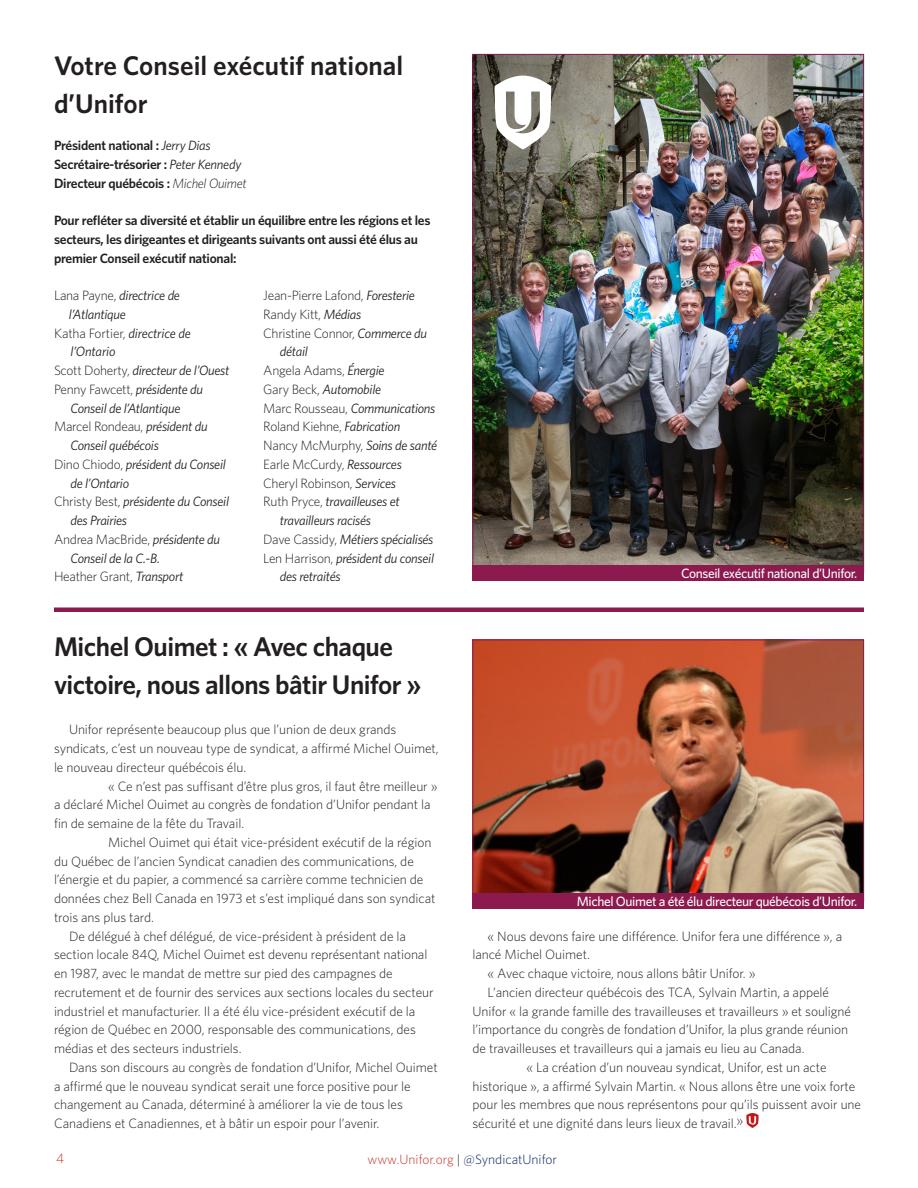
<style>
.page{position:relative;width:918px;height:1188px;background:#fff}
.page>*{position:absolute;margin:0;border:0;box-sizing:border-box;transform-origin:0 0}
.Feature_HED{font:600 27px/37.5px "Whitney";letter-spacing:-.02em;color:#231f20}
.Feature_HED-2{font:600 27px/37.5px "Whitney";color:#231f20}
.Body_Copy_Indent{font:300 13.5px/18.8px "Whitney";letter-spacing:-.005em;color:#231f20}
.Body_Copy_No_Indent{font:italic 13.5px/18.8px "Whitney";letter-spacing:-.02em;color:#231f20}
.Body_Copy_No_Indent-2{font:600 13.5px/18.8px "Whitney";letter-spacing:-.02em;color:#231f20}
.Body_Copy_No_Indent-3{font:300 13.5px/18.8px "Whitney";letter-spacing:-.02em;color:#231f20}
.Cutline{font:500 13.5px "Whitney";letter-spacing:-.03em;color:#fafafa}
.t1{font:300 13.5px "Whitney";color:#072260}
.t2{font:300 13.5px "Whitney";color:#ca3327}
.s1{font-weight:400;font-style:italic}
.s2{font-weight:300;font-style:italic}
.s3{font-weight:300;font-style:normal}
.s4{color:#ca3327}
.s5{color:#231f20}
</style>
<div class="page">
<img style="left:474px;top:56px;width:388px;height:509px">
<div style="left:472px;top:565px;width:392px;height:15px;background:#8c1a4f"></div>
<hr style="left:54px;top:608px;width:810px;height:4px;background:#8c1a4f">
<svg style="left:746px;top:1113px;width:13px;height:15px"></svg>
<svg style="left:495px;top:76px;width:56px;height:73px"></svg>
<img style="left:474px;top:642px;width:388px;height:251px">
<div style="left:472px;top:893px;width:392px;height:15px;background:#8c1a4f"></div>
<p class="Feature_HED-2" style="left:54px;top:46px;width:351px">Votre Conseil exécutif national d’Unifor</p>
<p class="Body_Copy_No_Indent-2" style="left:54px;top:136px;width:158px">Président national : <span class="s1">Jerry Dias</span></p>
<p class="Body_Copy_No_Indent-2" style="left:54px;top:154px;width:189px">Secrétaire-trésorier : <span class="s1">Peter Kennedy</span></p>
<p class="Body_Copy_No_Indent-2" style="left:54px;top:173px;width:194px">Directeur québécois : <span class="s2">Michel Ouimet</span></p>
<p class="Body_Copy_No_Indent-2" style="left:54px;top:211px;width:378px">Pour refléter sa diversité et établir un équilibre entre les régions et les secteurs, les dirigeantes et dirigeants suivants ont aussi été élus au premier Conseil exécutif national:</p>
<p class="Body_Copy_No_Indent" style="left:69px;top:286px;width:113px;text-indent:-15px"><span class="s3">Lana Payne,</span> directrice de l’Atlantique</p>
<p class="Body_Copy_No_Indent" style="left:70px;top:323px;width:122px;text-indent:-16px"><span class="s3">Katha Fortier,</span> directrice de l’Ontario</p>
<p class="Body_Copy_No_Indent" style="left:54px;top:361px;width:177px"><span class="s3">Scott Doherty,</span> directeur de l’Ouest</p>
<p class="Body_Copy_No_Indent" style="left:54px;top:379px;width:151px;text-align:center"><span class="s3">Penny Fawcett,</span> présidente du<br>Conseil de l’Atlantique</p>
<p class="Body_Copy_No_Indent" style="left:70px;top:417px;width:139px;text-indent:-16px"><span class="s3">Marcel Rondeau,</span> président du<br>Conseil québécois</p>
<p class="Body_Copy_No_Indent" style="left:70px;top:454px;width:157px;text-indent:-16px"><span class="s3">Dino Chiodo,</span> président du Conseil de l’Ontario</p>
<p class="Body_Copy_No_Indent" style="left:70px;top:492px;width:160px;text-indent:-16px"><span class="s3">Christy Best,</span> présidente du Conseil des Prairies</p>
<p class="Body_Copy_No_Indent" style="left:70px;top:529px;width:151px;text-indent:-16px"><span class="s3">Andrea MacBride,</span> présidente du<br>Conseil de la C.-B.</p>
<p class="Body_Copy_No_Indent-3" style="left:54px;top:567px;width:131px">Heather Grant, <span class="s1">Transport</span></p>
<p class="Cutline" style="left:681px;top:565px;width:178px">Conseil exécutif national d’Unifor.</p>
<p class="Body_Copy_No_Indent-3" style="left:263px;top:286px;width:153px">Jean-Pierre Lafond, <span class="s1">Foresterie</span></p>
<p class="Body_Copy_No_Indent-3" style="left:263px;top:304px;width:100px">Randy Kitt, <span class="s1">Médias</span></p>
<p class="Body_Copy_No_Indent-3" style="left:280px;top:323px;width:149px;text-indent:-16px">Christine Connor, <span class="s1">Commerce du détail</span></p>
<p class="Body_Copy_No_Indent-3" style="left:263px;top:361px;width:123px">Angela Adams, <span class="s1">Énergie</span></p>
<p class="Body_Copy_No_Indent" style="left:263px;top:379px;width:119px"><span class="s3">Gary Beck,</span> Automobile</p>
<p class="Body_Copy_No_Indent" style="left:263px;top:398px;width:174px"><span class="s3">Marc Rousseau,</span> Communications</p>
<p class="Body_Copy_No_Indent-3" style="left:263px;top:417px;width:139px">Roland Kiehne, <span class="s1">Fabrication</span></p>
<p class="Body_Copy_No_Indent-3" style="left:263px;top:436px;width:176px">Nancy McMurphy, <span class="s1">Soins de santé</span></p>
<p class="Body_Copy_No_Indent-3" style="left:263px;top:454px;width:140px">Earle McCurdy, <span class="s1">Ressources</span></p>
<p class="Body_Copy_No_Indent-3" style="left:263px;top:473px;width:134px">Cheryl Robinson, <span class="s1">Services</span></p>
<p class="Body_Copy_No_Indent" style="left:280px;top:492px;width:122px;text-indent:-16px"><span class="s3">Ruth Pryce,</span> travailleuses et travailleurs racisés</p>
<p class="Body_Copy_No_Indent" style="left:263px;top:529px;width:172px"><span class="s3">Dave Cassidy,</span> Métiers spécialisés</p>
<p class="Body_Copy_No_Indent" style="left:280px;top:548px;width:156px;text-indent:-16px"><span class="s3">Len Harrison,</span> président du conseil des retraités</p>
<p class="Feature_HED" style="left:54px;top:628px;width:369px">Michel Ouimet : « Avec chaque victoire, nous allons bâtir Unifor »</p>
<p class="Body_Copy_Indent" style="left:54px;top:720px;width:386px;text-indent:15px">Unifor représente beaucoup plus que l’union de deux grands syndicats, c’est un nouveau type de syndicat, a affirmé Michel Ouimet, le nouveau directeur québécois élu.</p>
<p class="Body_Copy_Indent" style="left:54px;top:776px;width:385px;text-indent:54px">« Ce n’est pas suffisant d’être plus gros, il faut être meilleur » a déclaré Michel Ouimet au congrès de fondation d’Unifor pendant la fin de semaine de la fête du Travail.</p>
<p class="Body_Copy_Indent" style="left:54px;top:832px;width:383px;text-indent:54px">Michel Ouimet qui était vice-président exécutif de la région du Québec de l’ancien Syndicat canadien des communications, de l’énergie et du papier, a commencé sa carrière comme technicien de données chez Bell Canada en 1973 et s’est impliqué dans son syndicat trois ans plus tard.</p>
<p class="Body_Copy_Indent" style="left:54px;top:926px;width:381px;text-indent:15px">De délégué à chef délégué, de vice-président à président de la section locale 84Q, Michel Ouimet est devenu représentant national en 1987, avec le mandat de mettre sur pied des campagnes de recrutement et de fournir des services aux sections locales du secteur industriel et manufacturier. Il a été élu vice-président exécutif de la région de Québec en 2000, responsable des communications, des médias et des secteurs industriels.</p>
<p class="Body_Copy_Indent" style="left:54px;top:1057px;width:385px;text-indent:15px">Dans son discours au congrès de fondation d’Unifor, Michel Ouimet a affirmé que le nouveau syndicat serait une force positive pour le changement au Canada, déterminé à améliorer la vie de tous les Canadiens et Canadiennes, et à bâtir un espoir pour l’avenir.</p>
<p class="Cutline" style="left:577px;top:893px;width:282px">Michel Ouimet a été élu directeur québécois d’Unifor.</p>
<p class="Body_Copy_Indent" style="left:472px;top:926px;width:371px;text-indent:15px">« Nous devons faire une différence. Unifor fera une différence », a lancé Michel Ouimet.</p>
<p class="Body_Copy_Indent" style="left:488px;top:964px;width:270px">« Avec chaque victoire, nous allons bâtir Unifor. »</p>
<p class="Body_Copy_Indent" style="left:472px;top:982px;width:380px;text-indent:15px">L’ancien directeur québécois des TCA, Sylvain Martin, a appelé Unifor « la grande famille des travailleuses et travailleurs » et souligné l’importance du congrès de fondation d’Unifor, la plus grande réunion de travailleuses et travailleurs qui a jamais eu lieu au Canada.</p>
<p class="Body_Copy_Indent" style="left:472px;top:1057px;width:390px;text-indent:54px">« La création d’un nouveau syndicat, Unifor, est un acte historique », a affirmé Sylvain Martin. « Nous allons être une voix forte pour les membres que nous représentons pour qu’ils puissent avoir une sécurité et une dignité dans leurs lieux de travail.»</p>
<p class="t2" style="left:56px;top:1149px;width:10px">4</p>
<p class="t1" style="left:368px;top:1151px;width:191px"><span class="s4">www.Unifor.org</span> <span class="s5">|</span> @SyndicatUnifor</p>
</div>
